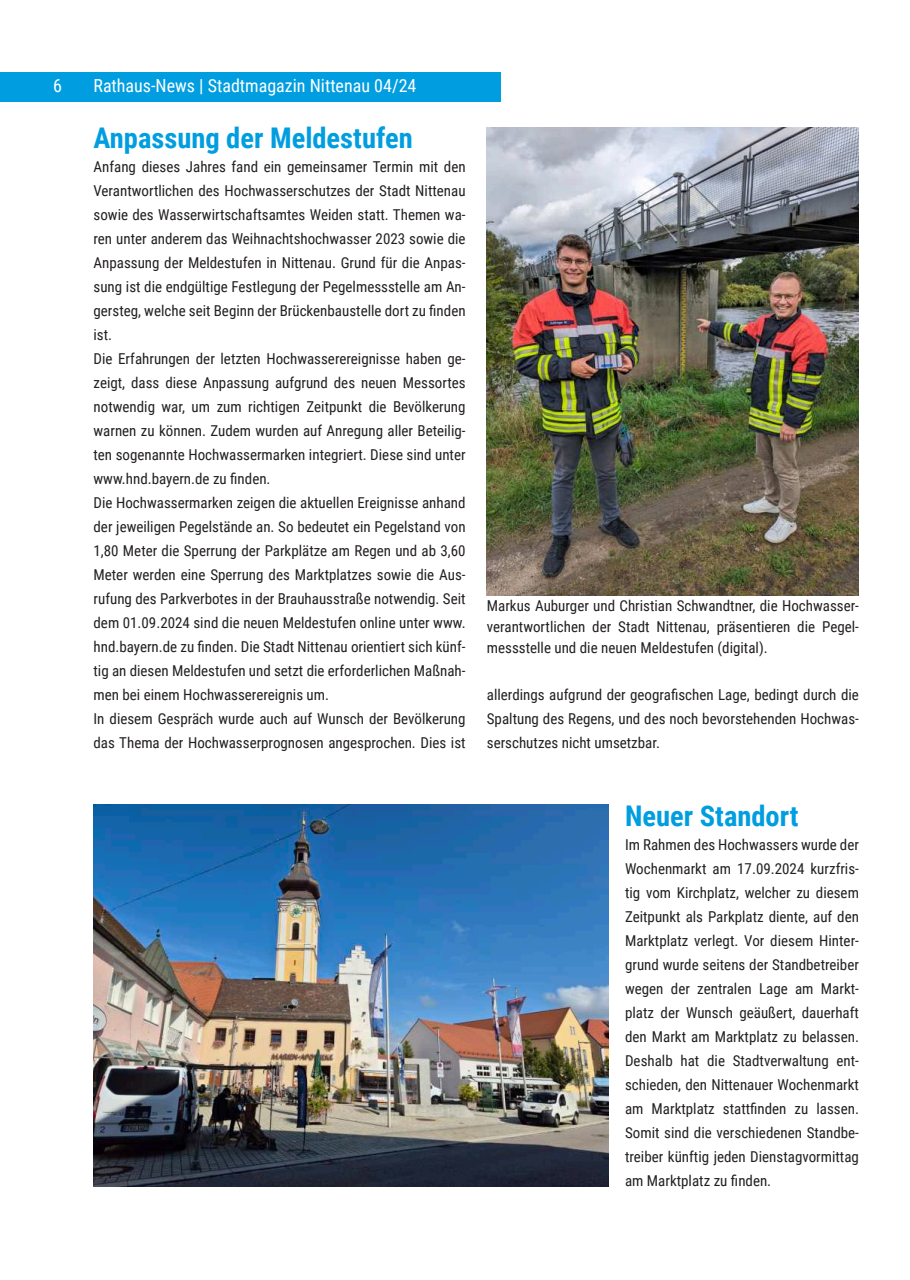
<style>
.page{position:relative;width:910px;height:1280px;background:#fff}
.page>*{position:absolute;margin:0;border:0;box-sizing:border-box;transform-origin:0 0}
.t1{font:700 28.5px "Roboto Condensed";color:#009ee0}
.t2{font:18px "Roboto Condensed";color:#fff}
.t3{font:15px/24px "Roboto Condensed";color:#231f20;text-align:justify}
</style>
<div class="page">
<div style="left:0;top:72px;width:500px;height:30px;background:#009ee0"></div>
<img style="left:487px;top:127px;width:372px;height:468px">
<img style="left:94px;top:804px;width:514px;height:382px">
<p class="t2" style="left:53px;top:77px;width:10px">6</p>
<p class="t2" style="left:93px;top:78px;width:324px">Rathaus-News | Stadtmagazin Nittenau 04/24</p>
<h1 class="t1" style="left:94px;top:126px;width:321px">Anpassung der Meldestufen</h1>
<p class="t3" style="left:94px;top:156px;width:374px;text-align:left">Anfang dieses Jahres fand ein gemeinsamer Termin mit den Verantwortlichen des Hochwasserschutzes der Stadt Nittenau sowie des Wasserwirtschaftsamtes Weiden statt. Themen wa&shy;ren unter anderem das Weihnachtshochwasser 2023 sowie die Anpassung der Meldestufen in Nittenau. Grund für die Anpas&shy;sung ist die endgültige Festlegung der Pegelmessstelle am An&shy;gersteg, welche seit Beginn der Brückenbaustelle dort zu 昀椀nden ist.<br>Die Erfahrungen der letzten Hochwasserereignisse haben ge&shy;zeigt, dass diese Anpassung aufgrund des neuen Messortes notwendig war, um zum richtigen Zeitpunkt die Bevölkerung warnen zu können. Zudem wurden auf Anregung aller Beteilig&shy;ten sogenannte Hochwassermarken integriert. Diese sind unter www.hnd.bayern.de zu 昀椀nden.<br>Die Hochwassermarken zeigen die aktuellen Ereignisse anhand der jeweiligen Pegelstände an. So bedeutet ein Pegelstand von 1,80 Meter die Sperrung der Parkplätze am Regen und ab 3,60<br>Meter werden eine Sperrung des Marktplatzes sowie die Aus&shy;rufung des Parkverbotes in der Brauhausstraße notwendig. Seit dem 01.09.2024 sind die neuen Meldestufen online unter www. hnd.bayern.de zu 昀椀nden. Die Stadt Nittenau orientiert sich künf&shy;tig an diesen Meldestufen und setzt die erforderlichen Maßnah&shy;men bei einem Hochwasserereignis um.<br>In diesem Gespräch wurde auch auf Wunsch der Bevölkerung das Thema der Hochwasserprognosen angesprochen. Dies ist</p>
<p class="t3" style="left:487px;top:597px;width:374px;line-height:21px">Markus Auburger und Christian Schwandtner, die Hochwasser&shy;verantwortlichen der Stadt Nittenau, präsentieren die Pegel&shy;messstelle und die neuen Meldestufen (digital).</p>
<p class="t3" style="left:487px;top:682px;width:374px">allerdings aufgrund der geogra昀椀schen Lage, bedingt durch die Spaltung des Regens, und des noch bevorstehenden Hochwas&shy;serschutzes nicht umsetzbar.</p>
<h1 class="t1" style="left:625px;top:803px;width:175px">Neuer Standort</h1>
<p class="t3" style="left:625px;top:833px;width:235px">Im Rahmen des Hochwassers wurde der Wochenmarkt am 17.09.2024 kurzfris&shy;tig vom Kirchplatz, welcher zu diesem Zeitpunkt als Parkplatz diente, auf den Marktplatz verlegt. Vor diesem Hinter&shy;grund wurde seitens der Standbetreiber wegen der zentralen Lage am Markt&shy;platz der Wunsch geäußert, dauerhaft den Markt am Marktplatz zu belassen.<br>Deshalb hat die Stadtverwaltung ent&shy;schieden, den Nittenauer Wochenmarkt am Marktplatz statt昀椀nden zu lassen.<br>Somit sind die verschiedenen Standbe&shy;treiber künftig jeden Dienstagvormittag am Marktplatz zu 昀椀nden.</p>
</div>
